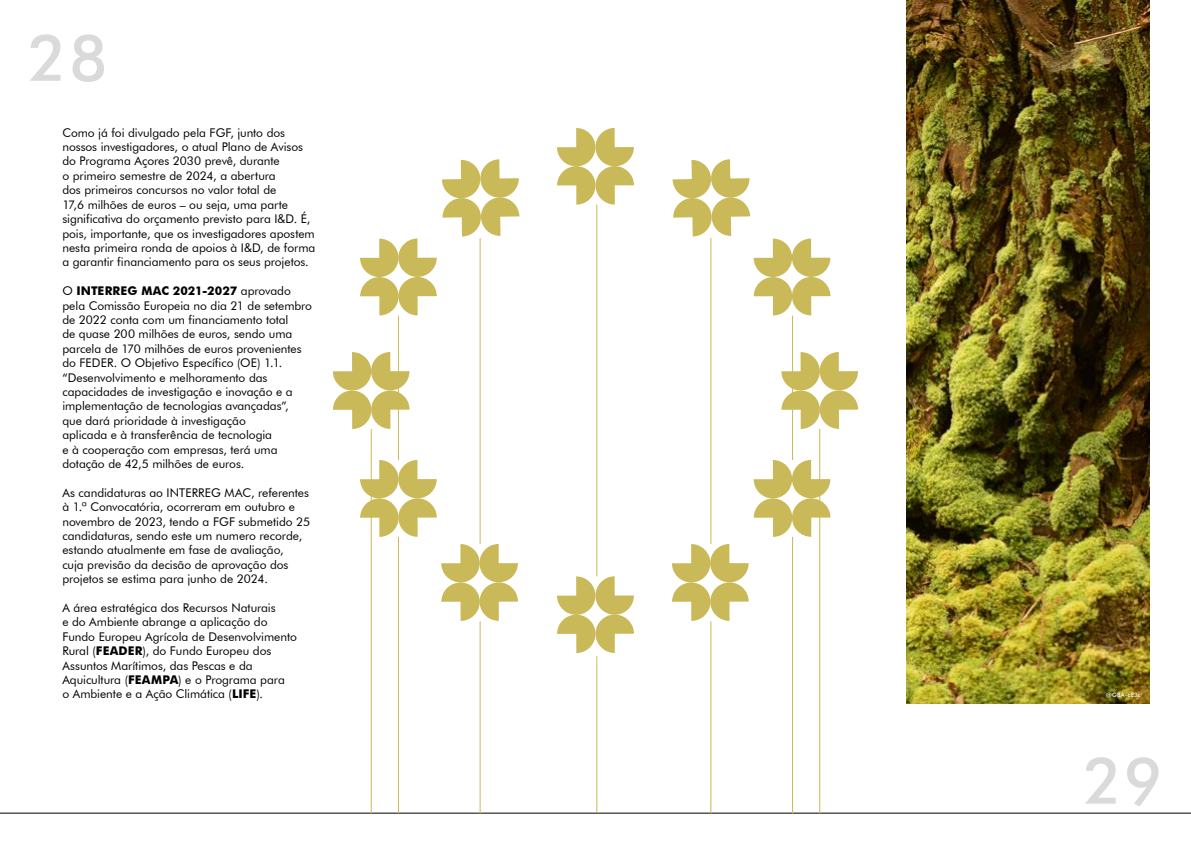
<style>
.page{position:relative;width:1191px;height:842px;background:#fff}
.page>*{position:absolute;margin:0;border:0;box-sizing:border-box;transform-origin:0 0}
.t1{font:500 64.2px "Futura BT";color:#dadada}
.t2{font:12px/14.4px "Futura BT";letter-spacing:-.005em;color:#000}
.t3{font:500 6px "Futura BT";letter-spacing:.04em;color:#fff}
.s1{font-weight:700}
</style>
<div class="page">
<img style="left:906px;top:0;width:243px;height:703px">
<hr style="left:0;top:813px;width:1191px;height:1px;background:#000">
<svg style="left:557px;top:576px;width:77px;height:77px"></svg>
<svg style="left:557px;top:128px;width:77px;height:77px"></svg>
<svg style="left:781px;top:352px;width:77px;height:77px"></svg>
<svg style="left:333px;top:352px;width:76px;height:77px"></svg>
<svg style="left:360px;top:460px;width:77px;height:77px"></svg>
<svg style="left:441px;top:544px;width:77px;height:77px"></svg>
<svg style="left:672px;top:544px;width:76px;height:77px"></svg>
<svg style="left:753px;top:460px;width:77px;height:77px"></svg>
<svg style="left:360px;top:159px;width:159px;height:156px"></svg>
<svg style="left:672px;top:159px;width:158px;height:156px"></svg>
<hr style="left:371px;top:429px;width:1px;height:385px;background:#cab958">
<hr style="left:819px;top:429px;width:1px;height:385px;background:#cab958">
<hr style="left:398px;top:537px;width:1px;height:277px;background:#cab958">
<hr style="left:792px;top:537px;width:1px;height:277px;background:#cab958">
<hr style="left:479px;top:621px;width:1px;height:193px;background:#cab958">
<hr style="left:710px;top:621px;width:1px;height:193px;background:#cab958">
<hr style="left:398px;top:316px;width:1px;height:144px;background:#cab958">
<hr style="left:792px;top:316px;width:1px;height:144px;background:#cab958">
<hr style="left:479px;top:238px;width:1px;height:306px;background:#cab958">
<hr style="left:710px;top:238px;width:1px;height:306px;background:#cab958">
<hr style="left:596px;top:205px;width:1px;height:371px;background:#cab958">
<hr style="left:596px;top:656px;width:1px;height:157px;background:#cab958">
<h1 class="t1" style="left:28px;top:19px;width:81px">28</h1>
<p class="t2" style="left:62px;top:125px;width:254px">Como já foi divulgado pela FGF, junto dos nossos investigadores, o atual Plano de Avisos do Programa Açores 2030 prevê, durante<br>o primeiro semestre de 2024, a abertura<br>dos primeiros concursos no valor total de<br>17,6 milhões de euros – ou seja, uma parte significativa do orçamento previsto para I&amp;D. É, pois, importante, que os investigadores apostem nesta primeira ronda de apoios à I&amp;D, de forma a garantir financiamento para os seus projetos.</p>
<p class="t2" style="left:62px;top:284px;width:251px">O <span class="s1">INTERREG MAC 2021-2027</span> aprovado pela Comissão Europeia no dia 21 de setembro de 2022 conta com um financiamento total<br>de quase 200 milhões de euros, sendo uma parcela de 170 milhões de euros provenientes do FEDER. O Objetivo Específico (OE) 1.1. “Desenvolvimento e melhoramento das capacidades de investigação e inovação e a implementação de tecnologias avançadas”,<br>que dará prioridade à investigação<br>aplicada e à transferência de tecnologia<br>e à cooperação com empresas, terá uma dotação de 42,5 milhões de euros.</p>
<p class="t2" style="left:62px;top:485px;width:249px">As candidaturas ao INTERREG MAC, referentes à 1.ª Convocatória, ocorreram em outubro e novembro de 2023, tendo a FGF submetido 25 candidaturas, sendo este um numero recorde, estando atualmente em fase de avaliação,<br>cuja previsão da decisão de aprovação dos projetos se estima para junho de 2024.</p>
<p class="t2" style="left:62px;top:600px;width:236px">A área estratégica dos Recursos Naturais<br>e do Ambiente abrange a aplicação do Fundo Europeu Agrícola de Desenvolvimento Rural (<span class="s1">FEADER</span>), do Fundo Europeu dos Assuntos Marítimos, das Pescas e da Aquicultura (<span class="s1">FEAMPA</span>) e o Programa para<br>o Ambiente e a Ação Climática (<span class="s1">LIFE</span>).</p>
<p class="t3" style="left:1105px;top:691px;width:36px">@GBA-cE3c</p>
<h1 class="t1" style="left:1083px;top:742px;width:81px">29</h1>
</div>
